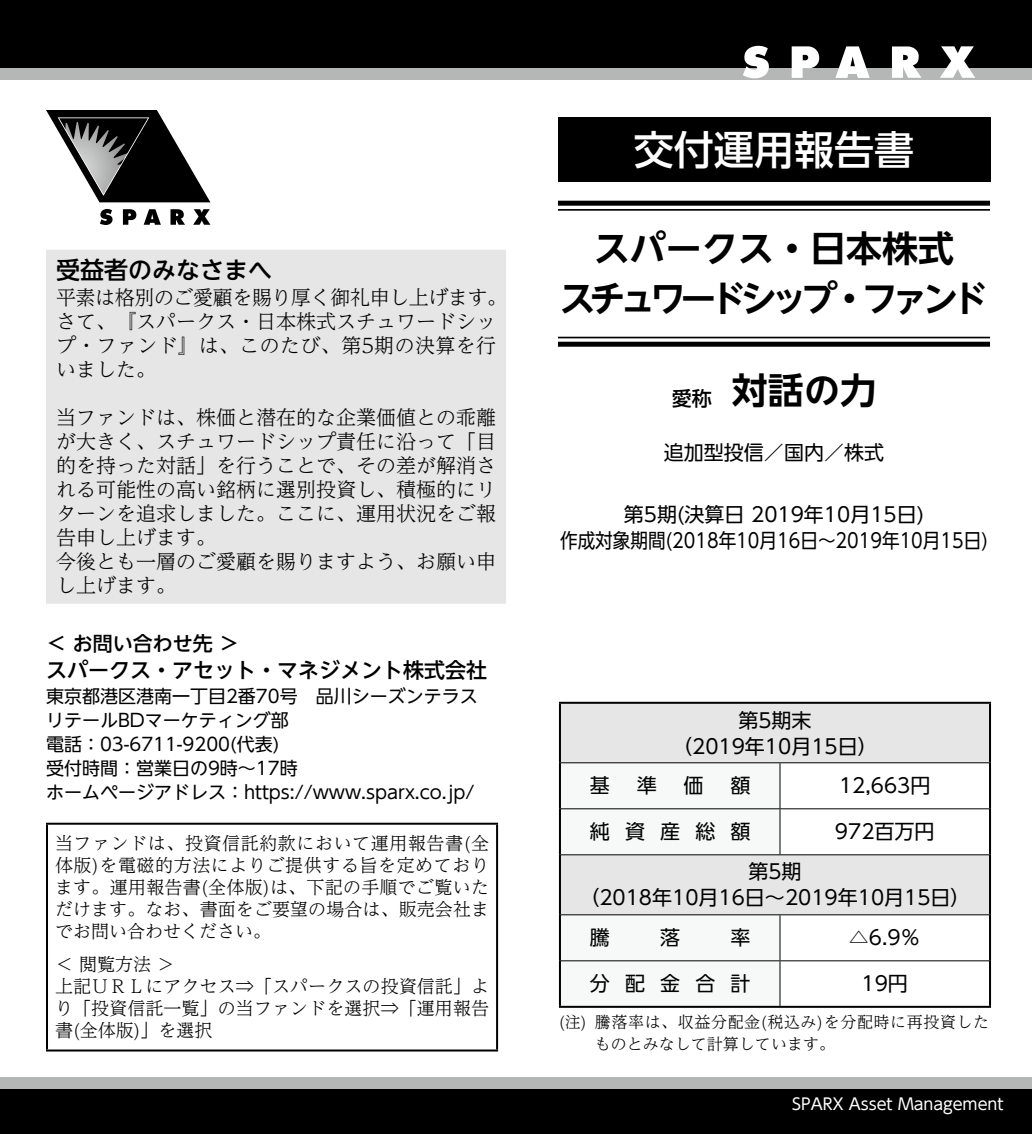
<style>
.page{position:relative;width:1032px;height:1134px;background:#fff}
.page>*{position:absolute;margin:0;border:0;box-sizing:border-box;transform-origin:0 0}
.t1{font:500 40px "UD Shin Go NT Pro";color:#fff}
.t2{font:700 36px/50px "UD Shin Go NT Pro De";letter-spacing:-.16em;color:#000;text-align:center}
.t3{font:500 24px "UD Shin Go NT Pro";color:#000}
.t4{font:500 21px "UD Shin Go NT Pro";color:#000}
.t5{font:300 20px/24px "UD Reimin Pro";color:#000}
.t6{font:20px/26px "UD Shin Go NT Pro";color:#000;text-align:center}
.t7{font:500 20px "UD Shin Go NT Pro";color:#000}
.t8{font:300 18px/22px "UD Reimin Pro";letter-spacing:.005em;color:#000;text-align:justify}
.t9{font:18px/24px "UD Shin Go NT Pro";color:#000}
.t10{font:300 16px/22px "UD Reimin Pro";letter-spacing:.035em;color:#000}
.t11{font:16px "UD Shin Go NT Pro";color:#fff}
.s1{font-family:"UD Shin Go NT Pro";font-weight:500;font-size:20px}
</style>
<div class="page">
<div style="left:0;top:1089px;width:1032px;height:45px;background:#000"></div>
<div style="left:0;top:1077px;width:1032px;height:12px;background:#b5b6b6"></div>
<div style="left:0;top:0;width:1032px;height:68px;background:#000"></div>
<div style="left:0;top:68px;width:1032px;height:11px;background:#b5b6b6"></div>
<svg style="left:742px;top:45px;width:28px;height:35px"></svg>
<svg style="left:792px;top:46px;width:27px;height:32px"></svg>
<svg style="left:835px;top:46px;width:35px;height:32px"></svg>
<svg style="left:892px;top:46px;width:29px;height:32px"></svg>
<svg style="left:940px;top:46px;width:35px;height:32px"></svg>
<hr style="left:46px;top:823px;width:452px;height:2px;background:#000">
<hr style="left:46px;top:825px;width:2px;height:224px;background:#000">
<hr style="left:496px;top:825px;width:2px;height:224px;background:#000">
<hr style="left:46px;top:1049px;width:452px;height:2px;background:#000">
<svg style="left:100px;top:209px;width:13px;height:16px"></svg>
<svg style="left:123px;top:209px;width:13px;height:16px"></svg>
<svg style="left:144px;top:209px;width:17px;height:16px"></svg>
<svg style="left:170px;top:209px;width:15px;height:16px"></svg>
<svg style="left:193px;top:209px;width:17px;height:16px"></svg>
<svg style="left:46px;top:110px;width:164px;height:92px"></svg>
<div style="left:46px;top:250px;width:460px;height:354px;background:#e6e6e6"></div>
<div style="left:558px;top:118px;width:432px;height:64px;background:#000"></div>
<svg style="left:558px;top:338px;width:432px;height:4px"></svg>
<div style="left:558px;top:201px;width:432px;height:5px;background:#000"></div>
<hr style="left:558px;top:209px;width:432px;height:2px;background:#000">
<hr style="left:558px;top:337px;width:432px;height:1px;background:#000">
<div style="left:558px;top:342px;width:432px;height:5px;background:#000"></div>
<svg style="left:561px;top:704px;width:428px;height:210px;fill:#e6e6e6"></svg>
<svg style="left:561px;top:763px;width:219px;height:243px"></svg>
<hr style="left:559px;top:702px;width:221px;height:2px;background:#000">
<hr style="left:559px;top:704px;width:2px;height:59px;background:#000">
<hr style="left:780px;top:702px;width:211px;height:2px;background:#000">
<hr style="left:989px;top:704px;width:2px;height:59px;background:#000">
<hr style="left:559px;top:763px;width:2px;height:46px;background:#000">
<hr style="left:989px;top:763px;width:2px;height:46px;background:#000">
<hr style="left:559px;top:809px;width:2px;height:46px;background:#000">
<hr style="left:989px;top:809px;width:2px;height:46px;background:#000">
<hr style="left:559px;top:855px;width:2px;height:60px;background:#000">
<hr style="left:989px;top:855px;width:2px;height:60px;background:#000">
<hr style="left:559px;top:915px;width:2px;height:46px;background:#000">
<hr style="left:989px;top:915px;width:2px;height:46px;background:#000">
<hr style="left:559px;top:961px;width:2px;height:45px;background:#000">
<hr style="left:989px;top:961px;width:2px;height:45px;background:#000">
<hr style="left:559px;top:1006px;width:221px;height:2px;background:#000">
<hr style="left:780px;top:1006px;width:211px;height:2px;background:#000">
<hr style="left:561px;top:762px;width:219px;height:1px;background:#000">
<hr style="left:780px;top:762px;width:209px;height:1px;background:#000">
<hr style="left:779px;top:763px;width:1px;height:45px;background:#000">
<hr style="left:561px;top:808px;width:219px;height:1px;background:#000">
<hr style="left:780px;top:808px;width:209px;height:1px;background:#000">
<hr style="left:779px;top:809px;width:1px;height:45px;background:#000">
<hr style="left:561px;top:854px;width:219px;height:1px;background:#000">
<hr style="left:780px;top:854px;width:209px;height:1px;background:#000">
<hr style="left:561px;top:914px;width:219px;height:1px;background:#000">
<hr style="left:780px;top:914px;width:209px;height:1px;background:#000">
<hr style="left:779px;top:915px;width:1px;height:45px;background:#000">
<hr style="left:561px;top:960px;width:219px;height:1px;background:#000">
<hr style="left:780px;top:960px;width:209px;height:1px;background:#000">
<hr style="left:779px;top:961px;width:1px;height:45px;background:#000">
<p class="t3" style="left:56px;top:250px;width:217px">受益者のみなさまへ</p>
<p class="t5" style="left:56px;top:285px;width:453px">平素は格別のご愛顧を賜り厚く御礼申し上げます。さて、『スパークス・日本株式スチュワードシップ・ファンド』は、このたび、第5期の決算を行いました。</p>
<p class="t5" style="left:56px;top:405px;width:442px">当ファンドは、株価と潜在的な企業価値との乖離が大きく、スチュワードシップ責任に沿って「目的を持った対話」を行うことで、その差が解消される可能性の高い銘柄に選別投資し、積極的にリターンを追求しました。ここに、運用状況をご報告申し上げます。<br>今後とも一層のご愛顧を賜りますよう、お願い申し上げます。</p>
<p class="t7" style="left:46px;top:627px;width:195px">＜ お問い合わせ先 ＞</p>
<p class="t4" style="left:46px;top:652px;width:443px">スパークス・アセット・マネジメント株式会社</p>
<p class="t9" style="left:46px;top:683px;width:433px">東京都港区港南一丁目2番70号　品川シーズンテラスリテールBDマーケティング部<br>電話：03-6711-9200(代表)<br>受付時間：営業日の9時～17時<br>ホームページアドレス：https://www.sparx.co.jp/</p>
<p class="t8" style="left:55px;top:832px;width:436px">当ファンドは、投資信託約款において運用報告書(全体版)を電磁的方法によりご提供する旨を定めております。運用報告書(全体版)は、下記の手順でご覧いただけます。なお、書面をご要望の場合は、販売会社までお問い合わせください。</p>
<p class="t8" style="left:55px;top:953px;width:436px;text-align:left">＜ 閲覧方法 ＞<br>上記ＵＲＬにアクセス⇒「スパークスの投資信託」より「投資信託一覧」の当ファンドを選択⇒「運用報告書(全体版)」を選択</p>
<h1 class="t1" style="left:634px;top:117px;width:281px">交付運用報告書</h1>
<h2 class="t2" style="left:559px;top:223px;width:431px">スパークス・日本株式<br>スチュワードシップ・ファンド</h2>
<h2 class="t2" style="left:672px;top:365px;width:205px"><span class="s1">愛称　</span>対話の力</h2>
<p class="t6" style="left:664px;top:439px;width:221px">追加型投信／国内／株式</p>
<p class="t6" style="left:560px;top:501px;width:429px">第5期(決算日 2019年10月15日)<br>作成対象期間(2018年10月16日～2019年10月15日)</p>
<p class="t6" style="left:672px;top:706px;width:207px">第5期末<br>（2019年10月15日）</p>
<p class="t6" style="left:590px;top:772px;width:21px">基</p>
<p class="t6" style="left:637px;top:772px;width:21px">準</p>
<p class="t6" style="left:684px;top:772px;width:21px">価</p>
<p class="t6" style="left:730px;top:772px;width:21px">額</p>
<p class="t6" style="left:839px;top:772px;width:93px">12,663円</p>
<p class="t6" style="left:590px;top:818px;width:162px">純資産総額</p>
<p class="t6" style="left:835px;top:818px;width:101px">972百万円</p>
<p class="t6" style="left:579px;top:858px;width:393px">第5期<br>（2018年10月16日～2019年10月15日）</p>
<p class="t6" style="left:590px;top:924px;width:21px">騰</p>
<p class="t6" style="left:660px;top:924px;width:21px">落</p>
<p class="t6" style="left:730px;top:924px;width:21px">率</p>
<p class="t6" style="left:849px;top:924px;width:73px">△6.9％</p>
<p class="t6" style="left:590px;top:970px;width:162px">分配金合計</p>
<p class="t6" style="left:861px;top:970px;width:48px">19円</p>
<p class="t10" style="left:595px;top:1010px;width:396px;text-indent:-36px">(注) 騰落率は、収益分配金(税込み)を分配時に再投資したものとみなして計算しています。</p>
<p class="t11" style="left:792px;top:1091px;width:213px">SPARX Asset Management</p>
</div>
